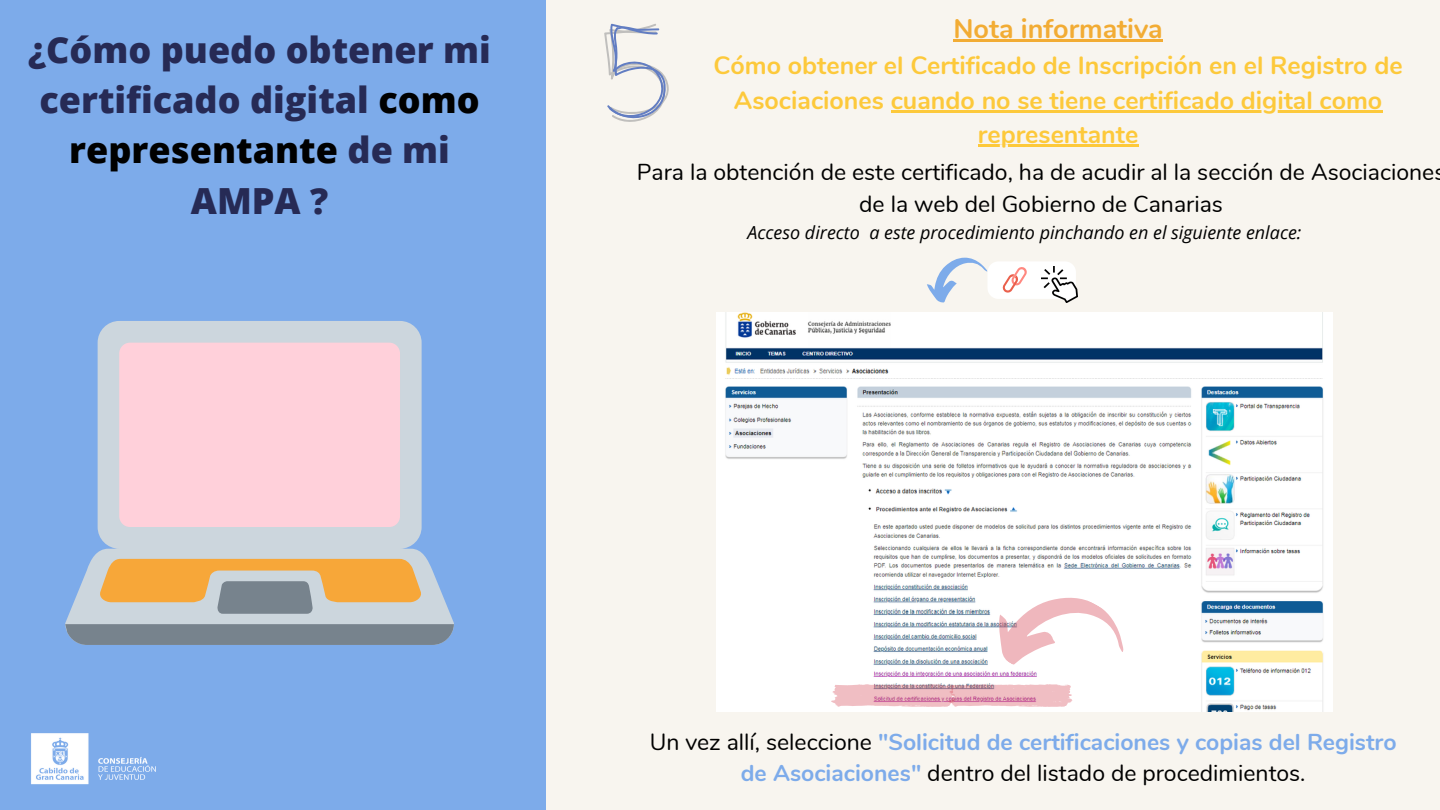
<style>
.page{position:relative;width:1440px;height:810px;background:#7dabea}
.page>*{position:absolute;margin:0;border:0;box-sizing:border-box;transform-origin:0 0}
.t1{font:800 36px/50.2px "Open Sans";color:#262a55;text-align:center}
.t2{font:700 27px "Nunito";color:#f2ac34}
.t3{font:700 25px/34.5px "Nunito";color:#fdc93b;text-align:center}
.t4{font:700 23px/31.5px "Nunito";color:#7dabea;text-align:center}
.t5{font:23px/31.5px "Nunito";color:#000;text-align:center}
.t6{font:italic 18px "Open Sans";color:#000}
.s1{color:#000}
.s2{font-weight:400;color:#000}
</style>
<div class="page">
<div style="left:546px;top:0;width:894px;height:810px;background:#f8f5ef"></div>
<svg style="left:65px;top:321px;width:389px;height:303px;fill:#ccd6dd"></svg>
<svg style="left:65px;top:624px;width:389px;height:21px;background:#788490"></svg>
<div style="left:119px;top:343px;width:281px;height:184px;background:#ffd0da;border-radius:11px"></div>
<svg style="left:98px;top:559px;width:325px;height:55px;background:#d5ae76"></svg>
<img style="left:31px;top:733px;width:125px;height:52px">
<svg style="left:604px;top:24px;width:65px;height:98px"></svg>
<img style="left:717px;top:312px;width:616px;height:400px">
<svg style="left:831px;top:566px;width:306px;height:142px"></svg>
<div style="left:987px;top:261px;width:89px;height:38px;background:#fff;border-radius:11px"></div>
<svg style="left:1002px;top:267px;width:25px;height:26px"></svg>
<img style="left:1041px;top:266px;width:36px;height:36px">
<svg style="left:927px;top:258px;width:60px;height:45px"></svg>
<hr style="left:953px;top:40px;width:210px;height:2px;background:#f2ac34">
<hr style="left:891px;top:110px;width:491px;height:2px;background:#fdc93b">
<hr style="left:978px;top:145px;width:160px;height:2px;background:#fdc93b">
<h1 class="t1" style="left:28px;top:24px;width:464px">¿Cómo puedo obtener mi certificado digital <span class="s1">como representante</span> de mi<br>AMPA ?</h1>
<p class="t2" style="left:953px;top:11px;width:211px">Nota informativa</p>
<p class="t3" style="left:714px;top:49px;width:691px">Cómo obtener el Certificado de Inscripción en el Registro de<br>Asociaciones cuando no se tiene certificado digital como representante</p>
<p class="t5" style="left:637px;top:157px;width:810px">Para la obtención de este certificado, ha de acudir al la sección de Asociaciones de la web del Gobierno de Canarias</p>
<p class="t6" style="left:747px;top:220px;width:556px">Acceso directo a este procedimiento pinchando en el siguiente enlace:</p>
<p class="t4" style="left:650px;top:727px;width:748px"><span class="s2">Un vez allí, seleccione</span> "Solicitud de certificaciones y copias del Registro de Asociaciones" <span class="s2">dentro del listado de procedimientos.</span></p>
</div>
